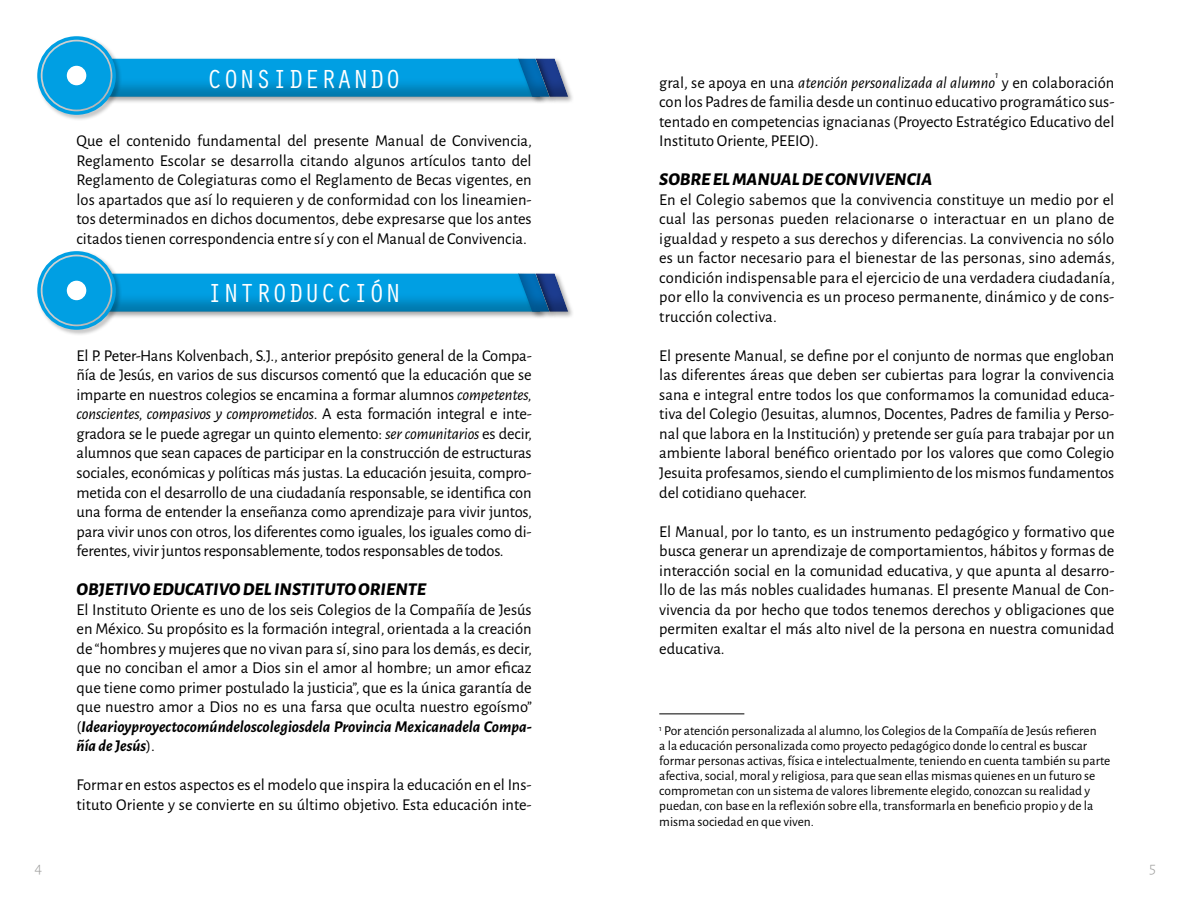
<style>
.page{position:relative;width:1191px;height:915px;background:#fff}
.page>*{position:absolute;margin:0;border:0;box-sizing:border-box;transform-origin:0 0}
.t1{font:27px "Orator Std";color:#fff}
.t2{font:italic 800 18px "Alegreya Sans";color:#000}
.t3{font:16.5px/19.5px "Alegreya Sans";color:#000;text-align:justify}
.t4{font:300 16.5px "Alegreya Sans";color:#9d9d9c}
.t5{font:13.5px/15.1px "Alegreya Sans";color:#000}
.t6{font:italic 9.6px "Alegreya Sans";color:#000}
.s1{font-style:italic}
.s2{font-weight:700;font-style:italic}
</style>
<div class="page">
<div style="left:88px;top:272px;width:459px;height:47px;background:#000;opacity:.35"></div>
<div style="left:77px;top:262px;width:477px;height:51px;background:#000;opacity:.24"></div>
<div style="left:36px;top:250px;width:87px;height:86px;background:#000;opacity:.3"></div>
<div style="left:43px;top:256px;width:68px;height:68px;background:#009fe3;border-radius:50%"></div>
<div style="left:37px;top:251px;width:79px;height:78px;border:3px solid #009fe3;border-radius:50%"></div>
<div style="left:44px;top:258px;width:65px;height:64px;border:3px solid #009fe3;border-radius:50%"></div>
<div style="left:534px;top:272px;width:41px;height:47px;background:#000;opacity:.35"></div>
<div style="left:522px;top:262px;width:60px;height:50px;background:#fff"></div>
<div style="left:517px;top:272px;width:40px;height:47px;background:#000;opacity:.35"></div>
<svg style="left:97px;top:273px;width:471px;height:38px;background:#0798d6"></svg>
<div style="left:505px;top:262px;width:58px;height:50px;background:#000;opacity:.24"></div>
<div style="left:88px;top:57px;width:459px;height:47px;background:#000;opacity:.35"></div>
<div style="left:77px;top:47px;width:477px;height:51px;background:#fff"></div>
<div style="left:36px;top:35px;width:87px;height:87px;background:#000;opacity:.3"></div>
<div style="left:43px;top:41px;width:68px;height:68px;background:#009fe3;border-radius:50%"></div>
<div style="left:37px;top:36px;width:79px;height:79px;border:3px solid #009fe3;border-radius:50%"></div>
<div style="left:44px;top:43px;width:65px;height:65px;border:3px solid #009fe3;border-radius:50%"></div>
<div style="left:534px;top:57px;width:41px;height:47px;background:#000;opacity:.35"></div>
<div style="left:522px;top:48px;width:60px;height:49px;background:#fff"></div>
<div style="left:517px;top:57px;width:40px;height:47px;background:#000;opacity:.35"></div>
<svg style="left:97px;top:58px;width:471px;height:39px;background:#0997d5"></svg>
<div style="left:505px;top:48px;width:58px;height:49px;background:#000;opacity:.24"></div>
<hr style="left:659px;top:713px;width:85px;height:1px;background:#000">
<div style="left:67px;top:66px;width:19px;height:19px;background:#fff;border-radius:50%"></div>
<div style="left:67px;top:280px;width:19px;height:20px;background:#fff;border-radius:50%"></div>
<h1 class="t1" style="left:207px;top:59px;width:196px">CONSIDERANDO</h1>
<p class="t3" style="left:77px;top:130px;width:457px">Que el contenido fundamental del presente Manual de Convivencia, Reglamento Escolar se desarrolla citando algunos artículos tanto del Reglamento de Colegiaturas como el Reglamento de Becas vigentes, en los apartados que así lo requieren y de conformidad con los lineamien&shy;tos determinados en dichos documentos, debe expresarse que los antes citados tienen correspondencia entre sí y con el Manual de Convivencia.</p>
<h1 class="t1" style="left:207px;top:274px;width:196px">INTRODUCCIÓN</h1>
<p class="t3" style="left:77px;top:345px;width:457px">El P. Peter-Hans Kolvenbach, S.J., anterior prepósito general de la Compa&shy;ñía de Jesús, en varios de sus discursos comentó que la educación que se imparte en nuestros colegios se encamina a formar alumnos <span class="s1">competentes, conscientes, compasivos y comprometidos</span>. A esta formación integral e inte&shy;gradora se le puede agregar un quinto elemento: <span class="s1">ser comunitarios</span> es decir, alumnos que sean capaces de participar en la construcción de estructuras sociales, económicas y políticas más justas. La educación jesuita, compro&shy;metida con el desarrollo de una ciudadanía responsable, se identifica con una forma de entender la enseñanza como aprendizaje para vivir juntos, para vivir unos con otros, los diferentes como iguales, los iguales como di&shy;ferentes, vivir juntos responsablemente, todos responsables de todos.</p>
<p class="t2" style="left:77px;top:575px;width:351px">OBJETIVO EDUCATIVO DEL INSTITUTO ORIENTE</p>
<p class="t3" style="left:77px;top:598px;width:457px">El Instituto Oriente es uno de los seis Colegios de la Compañía de Jesús en México. Su propósito es la formación integral, orientada a la creación de “hombres y mujeres que no vivan para sí, sino para los demás, es decir, que no conciban el amor a Dios sin el amor al hombre; un amor eficaz que tiene como primer postulado la justicia”, que es la única garantía de que nuestro amor a Dios no es una farsa que oculta nuestro egoísmo” (<span class="s2">Idearioyproyectocomúndeloscolegiosdela Provincia Mexicanadela Compa&shy;ñía de Jesús</span>).</p>
<p class="t3" style="left:77px;top:774px;width:456px">Formar en estos aspectos es el modelo que inspira la educación en el Ins&shy;tituto Oriente y se convierte en su último objetivo. Esta educación inte-</p>
<p class="t6" style="left:995px;top:68px;width:5px">1</p>
<p class="t3" style="left:659px;top:91px;width:456px">con los Padres de familia desde un continuo educativo programático sus&shy;tentado en competencias ignacianas (Proyecto Estratégico Educativo del Instituto Oriente, PEEIO).</p>
<p class="t2" style="left:659px;top:166px;width:274px">SOBRE EL MANUAL DE CONVIVENCIA</p>
<p class="t3" style="left:659px;top:189px;width:457px">En el Colegio sabemos que la convivencia constituye un medio por el cual las personas pueden relacionarse o interactuar en un plano de igualdad y respeto a sus derechos y diferencias. La convivencia no sólo es un factor necesario para el bienestar de las personas, sino además, condición indispensable para el ejercicio de una verdadera ciudadanía, por ello la convivencia es un proceso permanente, dinámico y de cons&shy;trucción colectiva.</p>
<p class="t3" style="left:659px;top:345px;width:457px">El presente Manual, se define por el conjunto de normas que engloban las diferentes áreas que deben ser cubiertas para lograr la convivencia sana e integral entre todos los que conformamos la comunidad educa&shy;tiva del Colegio (Jesuitas, alumnos, Docentes, Padres de familia y Perso&shy;nal que labora en la Institución) y pretende ser guía para trabajar por un ambiente laboral benéfico orientado por los valores que como Colegio Jesuita profesamos, siendo el cumplimiento de los mismos fundamentos del cotidiano quehacer.</p>
<p class="t3" style="left:659px;top:520px;width:457px">El Manual, por lo tanto, es un instrumento pedagógico y formativo que busca generar un aprendizaje de comportamientos, hábitos y formas de interacción social en la comunidad educativa, y que apunta al desarro&shy;llo de las más nobles cualidades humanas. El presente Manual de Con&shy;vivencia da por hecho que todos tenemos derechos y obligaciones que permiten exaltar el más alto nivel de la persona en nuestra comunidad educativa.</p>
<p class="t3" style="left:659px;top:72px;width:456px">gral, se apoya en una <span class="s1">atención personalizada al alumno</span> y en colaboración</p>
<p class="t5" style="left:659px;top:722px;width:452px"><sup>1</sup> Por atención personalizada al alumno, los Colegios de la Compañía de Jesús refieren<br>a la educación personalizada como proyecto pedagógico donde lo central es buscar formar personas activas, física e intelectualmente, teniendo en cuenta también su parte afectiva, social, moral y religiosa, para que sean ellas mismas quienes en un futuro se comprometan con un sistema de valores libremente elegido, conozcan su realidad y puedan, con base en la reflexión sobre ella, transformarla en beneficio propio y de la misma sociedad en que viven.</p>
<p class="t4" style="left:34px;top:857px;width:9px">4</p>
<p class="t4" style="left:1149px;top:857px;width:8px">5</p>
</div>
